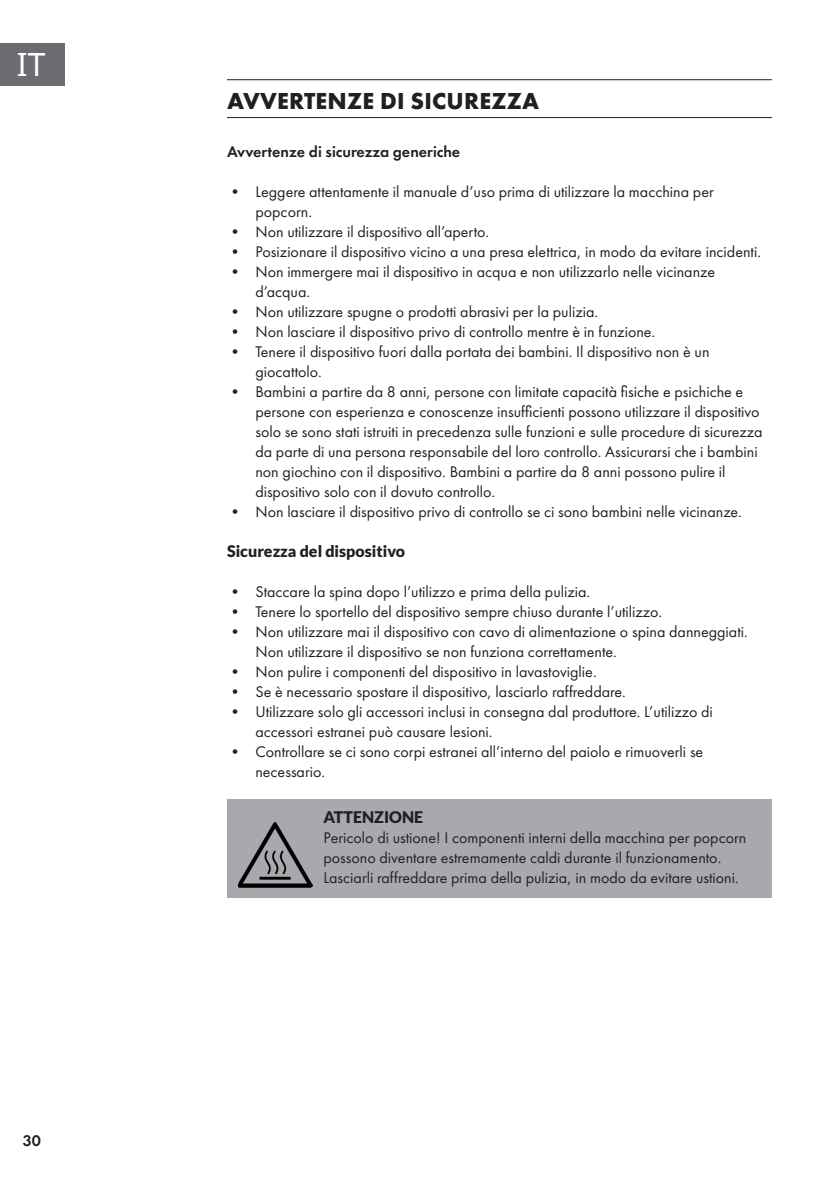
<style>
.page{position:relative;width:840px;height:1191px;background:#fff}
.page>*{position:absolute;margin:0;border:0;box-sizing:border-box;transform-origin:0 0}
.t1{font:32px "Noto Sans";color:#fff}
.t2{font:700 24px "Futura PTW08";letter-spacing:.01em;color:#231f20}
.t3{font:16px/20px "Futura PTW08";color:#231f20}
.t4{font:900 16px "Lato";color:#231f20}
.t5{font:600 16px "Futura PTW08";color:#231f20}
</style>
<div class="page">
<div style="left:0;top:43px;width:65px;height:42px;background:#6c6d70"></div>
<hr style="left:227px;top:79px;width:544px;height:1px;background:#231f20">
<hr style="left:227px;top:117px;width:544px;height:1px;background:#231f20">
<div style="left:227px;top:799px;width:544px;height:99px;background:#a8a9ad"></div>
<img style="left:238px;top:823px;width:74px;height:64px">
<h1 class="t1" style="left:17px;top:42px;width:30px">IT</h1>
<p class="t5" style="left:23px;top:1130px;width:20px">30</p>
<h2 class="t2" style="left:227px;top:85px;width:313px">AVVERTENZE DI SICUREZZA</h2>
<p class="t5" style="left:227px;top:142px;width:234px">Avvertenze di sicurezza generiche</p>
<p class="t3" style="left:255px;top:181px;width:459px;text-indent:-28px">• Leggere attentamente il manuale d’uso prima di utilizzare la macchina per popcorn.</p>
<p class="t3" style="left:227px;top:221px;width:263px">• Non utilizzare il dispositivo all’aperto.</p>
<p class="t3" style="left:227px;top:241px;width:535px">• Posizionare il dispositivo vicino a una presa elettrica, in modo da evitare incidenti.</p>
<p class="t3" style="left:255px;top:261px;width:461px;text-indent:-28px">• Non immergere mai il dispositivo in acqua e non utilizzarlo nelle vicinanze d’acqua.</p>
<p class="t3" style="left:227px;top:301px;width:372px">• Non utilizzare spugne o prodotti abrasivi per la pulizia.</p>
<p class="t3" style="left:227px;top:321px;width:429px">• Non lasciare il dispositivo privo di controllo mentre è in funzione.</p>
<p class="t3" style="left:255px;top:341px;width:455px;text-indent:-28px">• Tenere il dispositivo fuori dalla portata dei bambini. Il dispositivo non è un giocattolo.</p>
<p class="t3" style="left:255px;top:381px;width:508px;text-indent:-28px">• Bambini a partire da 8 anni, persone con limitate capacità fisiche e psichiche e persone con esperienza e conoscenze insufficienti possono utilizzare il dispositivo solo se sono stati istruiti in precedenza sulle funzioni e sulle procedure di sicurezza da parte di una persona responsabile del loro controllo. Assicurarsi che i bambini non giochino con il dispositivo. Bambini a partire da 8 anni possono pulire il dispositivo solo con il dovuto controllo.</p>
<p class="t3" style="left:227px;top:501px;width:516px">• Non lasciare il dispositivo privo di controllo se ci sono bambini nelle vicinanze.</p>
<p class="t4" style="left:227px;top:542px;width:179px">Sicurezza del dispositivo</p>
<p class="t3" style="left:227px;top:581px;width:364px">• Staccare la spina dopo l’utilizzo e prima della pulizia.</p>
<p class="t3" style="left:227px;top:601px;width:436px">• Tenere lo sportello del dispositivo sempre chiuso durante l’utilizzo.</p>
<p class="t3" style="left:255px;top:621px;width:493px;text-indent:-28px">• Non utilizzare mai il dispositivo con cavo di alimentazione o spina danneggiati.<br>Non utilizzare il dispositivo se non funziona correttamente.</p>
<p class="t3" style="left:227px;top:661px;width:371px">• Non pulire i componenti del dispositivo in lavastoviglie.</p>
<p class="t3" style="left:227px;top:681px;width:400px">• Se è necessario spostare il dispositivo, lasciarlo raffreddare.</p>
<p class="t3" style="left:255px;top:701px;width:458px;text-indent:-28px">• Utilizzare solo gli accessori inclusi in consegna dal produttore. L’utilizzo di accessori estranei può causare lesioni.</p>
<p class="t3" style="left:255px;top:741px;width:449px;text-indent:-28px">• Controllare se ci sono corpi estranei all’interno del paiolo e rimuoverli se necessario.</p>
<p class="t4" style="left:323px;top:807px;width:101px">ATTENZIONE</p>
<p class="t3" style="left:323px;top:827px;width:424px">Pericolo di ustione! I componenti interni della macchina per popcorn possono diventare estremamente caldi durante il funzionamento.<br>Lasciarli raffreddare prima della pulizia, in modo da evitare ustioni.</p>
</div>
